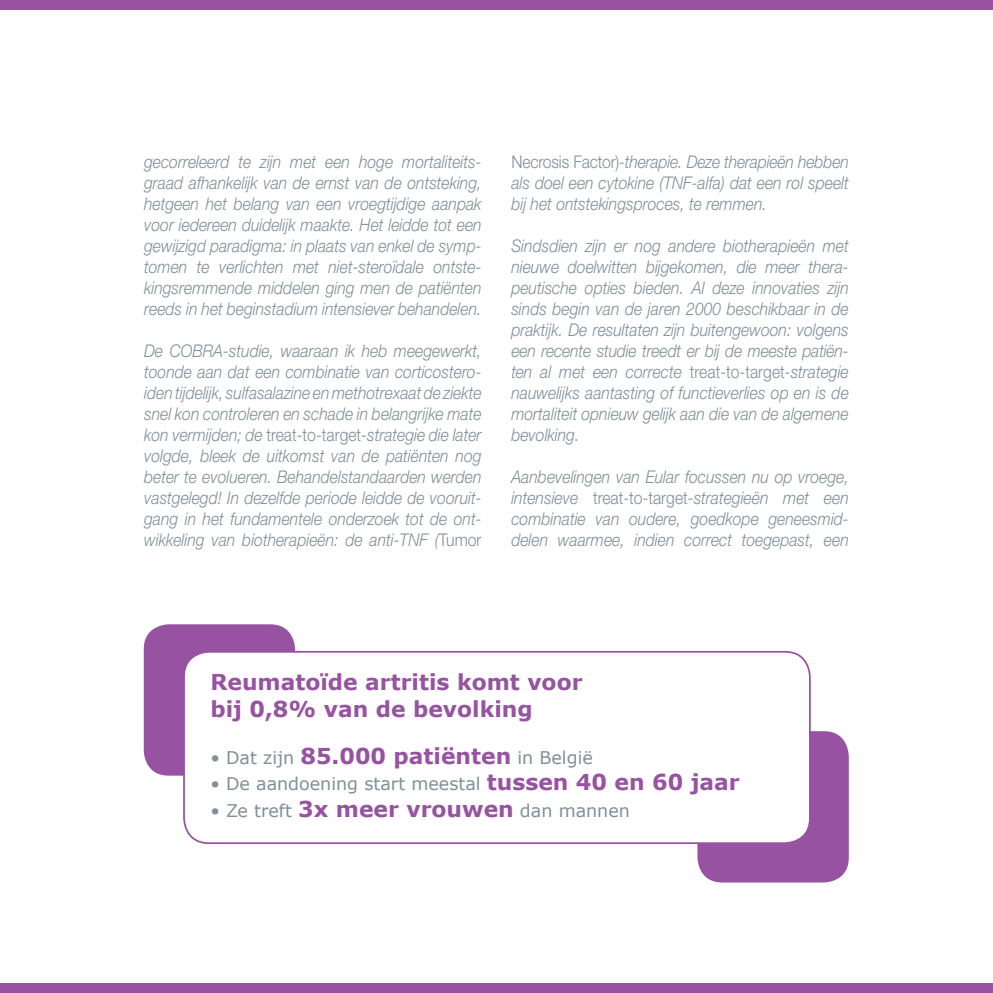
<style>
.page{position:relative;width:993px;height:993px;background:#fff}
.page>*{position:absolute;margin:0;border:0;box-sizing:border-box;transform-origin:0 0}
.encadre-body{font:700 21.88px/26.2px "Verdana";color:#9753a1}
.body{font:italic 300 17.5px/21px "Helvetica Neue";color:#808f98;text-align:justify;scale:.9 1}
.encadre-body-2{font:17.5px "Verdana";color:#808f98}
.s1{font-style:normal}
.s2{font-weight:700;font-size:21.88px;color:#9753a1}
</style>
<div class="page">
<div style="left:0;top:0;width:992px;height:10px;background:#9753a1"></div>
<div style="left:0;top:982px;width:992px;height:10px;background:#9753a1"></div>
<div style="left:144px;top:624px;width:151px;height:151px;background:#9753a1;border-radius:25px"></div>
<div style="left:697px;top:731px;width:151px;height:151px;background:#9753a1;border-radius:25px"></div>
<div style="left:184px;top:651px;width:625px;height:191px;background:#fff;border-radius:25px"></div>
<div style="left:183px;top:650px;width:627px;height:193px;border:2px solid #9753a1;border-radius:25px"></div>
<p class="body" style="left:144px;top:151px;width:376px">gecorreleerd te zijn met een hoge mortaliteits&shy;graad afhankelijk van de ernst van de ontsteking, hetgeen het belang van een vroegtijdige aanpak voor iedereen duidelijk maakte. Het leidde tot een gewijzigd paradigma: in plaats van enkel de symp&shy;tomen te verlichten met niet-steroïdale ontste&shy;kingsremmende middelen ging men de patiënten reeds in het beginstadium intensiever behandelen.</p>
<p class="body" style="left:144px;top:340px;width:376px">De COBRA-studie, waaraan ik heb meegewerkt, toonde aan dat een combinatie van corticostero&shy;ïden tijdelijk, sulfasalazine en methotrexaat de ziekte snel kon controleren en schade in belangrijke mate kon vermijden; de <span class="s1">treat-to-target</span>-strategie die later volgde, bleek de uitkomst van de patiënten nog beter te evolueren. Behandelstandaarden werden vastgelegd! In dezelfde periode leidde de vooruit&shy;gang in het fundamentele onderzoek tot de ont&shy;wikkeling van biotherapieën: de anti-TNF (<span class="s1">Tumor</span></p>
<p class="body" style="left:511px;top:151px;width:376px"><span class="s1">Necrosis Factor)</span>-therapie. Deze therapieën hebben als doel een cytokine (TNF-alfa) dat een rol speelt bij het ontstekingsproces, te remmen.</p>
<p class="body" style="left:511px;top:235px;width:376px">Sindsdien zijn er nog andere biotherapieën met nieuwe doelwitten bijgekomen, die meer thera&shy;peutische opties bieden. Al deze innovaties zijn sinds begin van de jaren 2000 beschikbaar in de praktijk. De resultaten zijn buitengewoon: volgens een recente studie treedt er bij de meeste patiën&shy;ten al met een correcte <span class="s1">treat-to-target</span>-strategie nauwelijks aantasting of functieverlies op en is de mortaliteit opnieuw gelijk aan die van de algemene bevolking.</p>
<p class="body" style="left:511px;top:466px;width:376px">Aanbevelingen van Eular focussen nu op vroege, intensieve <span class="s1">treat-to-target</span>-strategieën met een combinatie van oudere, goedkope geneesmid&shy;delen waarmee, indien correct toegepast, een</p>
<p class="encadre-body" style="left:210px;top:668px;width:373px">Reumatoïde artritis komt voor bij 0,8% van de bevolking</p>
<p class="encadre-body-2" style="left:210px;top:745px;width:384px">• Dat zijn <span class="s2">85.000 patiënten</span> in België</p>
<p class="encadre-body-2" style="left:210px;top:771px;width:530px">• De aandoening start meestal <span class="s2">tussen 40 en 60 jaar</span></p>
<p class="encadre-body-2" style="left:210px;top:797px;width:421px">• Ze treft <span class="s2">3x meer vrouwen</span> dan mannen</p>
</div>
